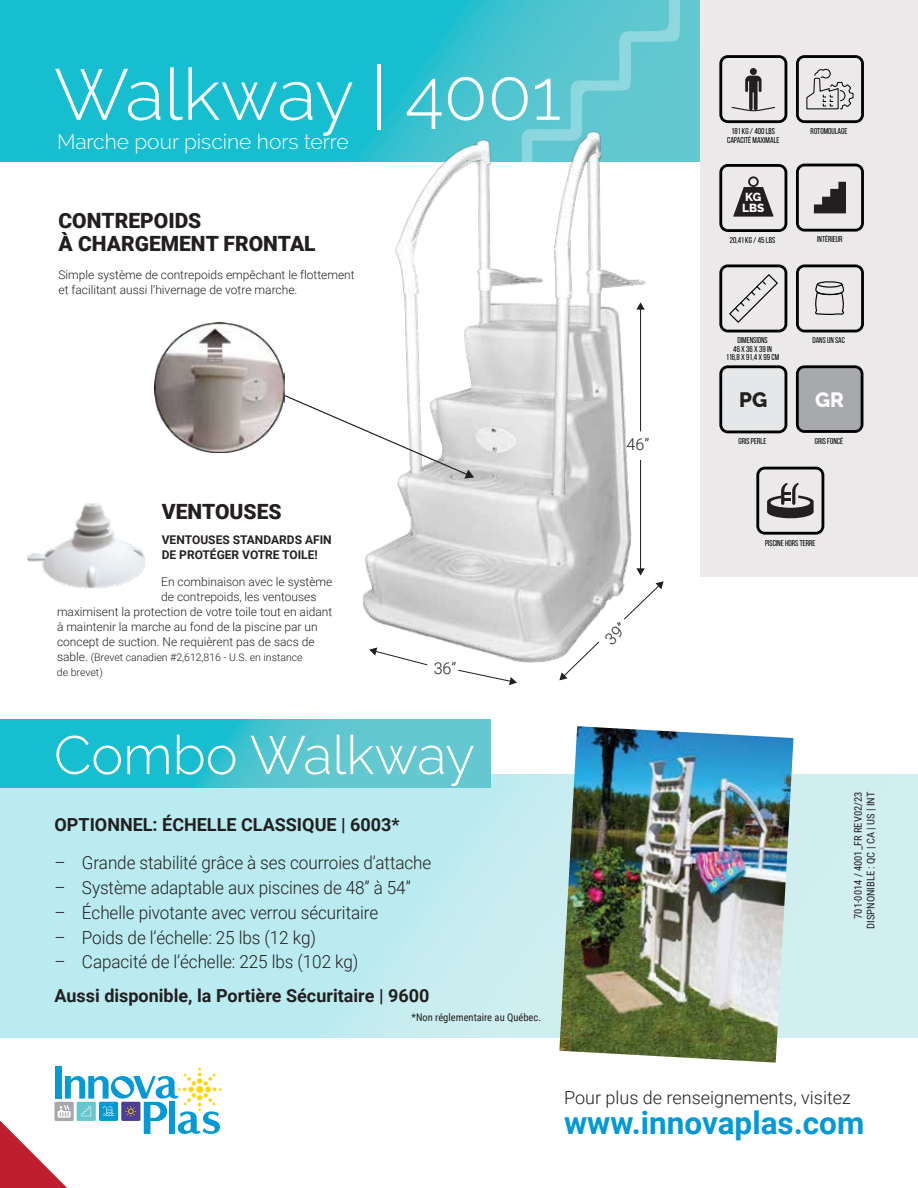
<style>
.page{position:relative;width:918px;height:1188px;background:#fff}
.page>*{position:absolute;margin:0;border:0;box-sizing:border-box;transform-origin:0 0}
.t1{font:300 72px "Raleway";color:#fff}
.t2{font:300 54px "Raleway";color:#fff}
.t3{font:700 31.5px "Roboto";color:#0199d6}
.t4{font:900 21px/22.5px "Roboto";color:#231f20}
.t5{font:300 21px "Raleway";color:#fff}
.t6{font:800 20.85px "Raleway";color:#231f20}
.t7{font:800 20.7px "Raleway";color:#fff}
.t8{font:300 18px "Roboto";letter-spacing:-.005em;color:#231f20;scale:.95 1}
.t9{font:700 18px "Roboto";color:#231f20}
.t10{font:300 18px "Roboto";letter-spacing:-.005em;color:#231f20}
.t11{font:300 16.2px "Roboto";color:#231f20}
.t12{font:300 12px/15px "Roboto";color:#231f20}
.t13{font:700 12px/14.4px "Roboto";color:#231f20}
.t14{font:800 11.7px/10.8px "Raleway";color:#fff}
.t15{font:10.5px/12.6px "Roboto Condensed";color:#231f20;text-align:right}
.t16{font:300 10.5px/15px "Roboto";color:#231f20}
.t17{font:8.55px/8.6px "Bebas Neue";color:#010101;text-align:center}
.t18{font:8.4px "Bebas Neue";color:#010101}
.s1{font-size:12px}
</style>
<div class="page">
<svg style="left:0;top:0;width:522px;height:162px;background:#1abecf"></svg>
<img style="left:343px;top:108px;width:303px;height:562px">
<svg style="left:458px;top:670px;width:59px;height:15px"></svg>
<svg style="left:369px;top:647px;width:58px;height:18px"></svg>
<svg style="left:559px;top:642px;width:40px;height:38px"></svg>
<svg style="left:624px;top:460px;width:40px;height:160px"></svg>
<svg style="left:636px;top:302px;width:9px;height:129px"></svg>
<img style="left:154px;top:323px;width:130px;height:130px">
<svg style="left:284px;top:395px;width:190px;height:84px"></svg>
<img style="left:27px;top:503px;width:118px;height:86px">
<svg style="left:0;top:774px;width:918px;height:264px;background:#c0ebef"></svg>
<svg style="left:0;top:720px;width:490px;height:68px;background:#3cc2cf"></svg>
<img style="left:559px;top:726px;width:235px;height:337px">
<div style="left:700px;top:0;width:218px;height:576px;background:#ebe9e9"></div>
<svg style="left:796px;top:55px;width:68px;height:68px"></svg>
<svg style="left:719px;top:264px;width:68px;height:68px"></svg>
<svg style="left:756px;top:467px;width:68px;height:68px"></svg>
<svg style="left:719px;top:365px;width:68px;height:68px"></svg>
<svg style="left:522px;top:0;width:265px;height:232px"></svg>
<svg style="left:796px;top:164px;width:68px;height:68px"></svg>
<svg style="left:796px;top:264px;width:68px;height:68px"></svg>
<svg style="left:796px;top:365px;width:67px;height:68px;background:#909194"></svg>
<div style="left:55px;top:1066px;width:7px;height:33px;background:#0199d6"></div>
<svg style="left:0;top:1068px;width:222px;height:120px"></svg>
<h1 class="t1" style="left:54px;top:52px;width:509px">Walkway | 4001</h1>
<h3 class="t5" style="left:57px;top:129px;width:293px">Marche pour piscine hors terre</h3>
<h3 class="t4" style="left:58px;top:209px;width:259px">CONTREPOIDS<br>À CHARGEMENT FRONTAL</h3>
<p class="t12" style="left:58px;top:267px;width:298px">Simple système de contrepoids empêchant le flottement et facilitant aussi l’hivernage de votre marche.</p>
<h3 class="t4" style="left:162px;top:500px;width:121px">VENTOUSES</h3>
<p class="t13" style="left:162px;top:532px;width:171px">VENTOUSES STANDARDS AFIN<br>DE PROTÉGER VOTRE TOILE!</p>
<p class="t12" style="left:161px;top:574px;width:173px">En combinaison avec le système</p>
<p class="t12" style="left:161px;top:589px;width:157px">de contrepoids, les ventouses</p>
<p class="t12" style="left:57px;top:604px;width:277px">maximisent la protection de votre toile tout en aidant</p>
<p class="t12" style="left:57px;top:619px;width:262px">à maintenir la marche au fond de la piscine par un</p>
<p class="t12" style="left:57px;top:634px;width:259px">concept de suction. Ne requièrent pas de sacs de</p>
<p class="t16" style="left:57px;top:649px;width:247px"><span class="s1">sable.</span> (Brevet canadien #2,612,816 - U.S. en instance de brevet)</p>
<h3 class="t11" style="left:434px;top:657px;width:24px">36’’</h3>
<h2 class="t2" style="left:54px;top:724px;width:422px">Combo Walkway</h2>
<h3 class="t9" style="left:55px;top:812px;width:347px">OPTIONNEL: ÉCHELLE CLASSIQUE | 6003*</h3>
<h3 class="t8" style="left:55px;top:850px;width:398px">– Grande stabilité grâce à ses courroies d’attache</h3>
<h3 class="t8" style="left:55px;top:875px;width:377px">– Système adaptable aux piscines de 48” à 54”</h3>
<h3 class="t8" style="left:55px;top:900px;width:342px">– Échelle pivotante avec verrou sécuritaire</h3>
<h3 class="t8" style="left:55px;top:925px;width:277px">– Poids de l’échelle: 25 lbs (12 kg)</h3>
<h3 class="t8" style="left:55px;top:949px;width:321px">– Capacité de l’échelle: 225 lbs (102 kg)</h3>
<h3 class="t9" style="left:55px;top:983px;width:376px">Aussi disponible, la Portière Sécuritaire | 9600</h3>
<p class="t15" style="left:412px;top:1011px;width:131px">*Non réglementaire au Québec.</p>
<h3 class="t11" style="left:627px;top:433px;width:24px">46’’</h3>
<h3 class="t11" style="left:600px;top:633px;width:24px;rotate:-43deg">39’’</h3>
<p class="t17" style="left:727px;top:127px;width:54px">181 KG / 400 LBS<br>CAPACITÉ MAXIMALE</p>
<p class="t17" style="left:811px;top:127px;width:38px">ROTOMOULAGE</p>
<p class="t14" style="left:742px;top:192px;width:24px">KG<br>LBS</p>
<p class="t17" style="left:730px;top:236px;width:47px">20,41 KG / 45 LBS</p>
<p class="t17" style="left:817px;top:235px;width:27px">INTÉRIEUR</p>
<p class="t17" style="left:726px;top:336px;width:54px">DIMENSIONS<br>46 X 36 X 39 IN<br>116,8 X 91,4 X 99 CM</p>
<p class="t18" style="left:812px;top:335px;width:34px">DANS UN SAC</p>
<h3 class="t6" style="left:739px;top:388px;width:30px">PG</h3>
<h3 class="t7" style="left:815px;top:388px;width:30px">GR</h3>
<p class="t17" style="left:739px;top:437px;width:29px">GRIS PERLE</p>
<p class="t17" style="left:815px;top:437px;width:30px">GRIS FONCÉ</p>
<p class="t17" style="left:765px;top:538px;width:52px">PISCINE HORS TERRE</p>
<p class="t15" style="left:852px;top:929px;width:139px;rotate:-90deg">701-0014 / 4001_FR REV02/23<br>DISPNONIBLE : QC | CA | US | INT</p>
<h3 class="t10" style="left:564px;top:1085px;width:288px">Pour plus de renseignements, visitez</h3>
<h3 class="t3" style="left:564px;top:1100px;width:302px">www.innovaplas.com</h3>
</div>
